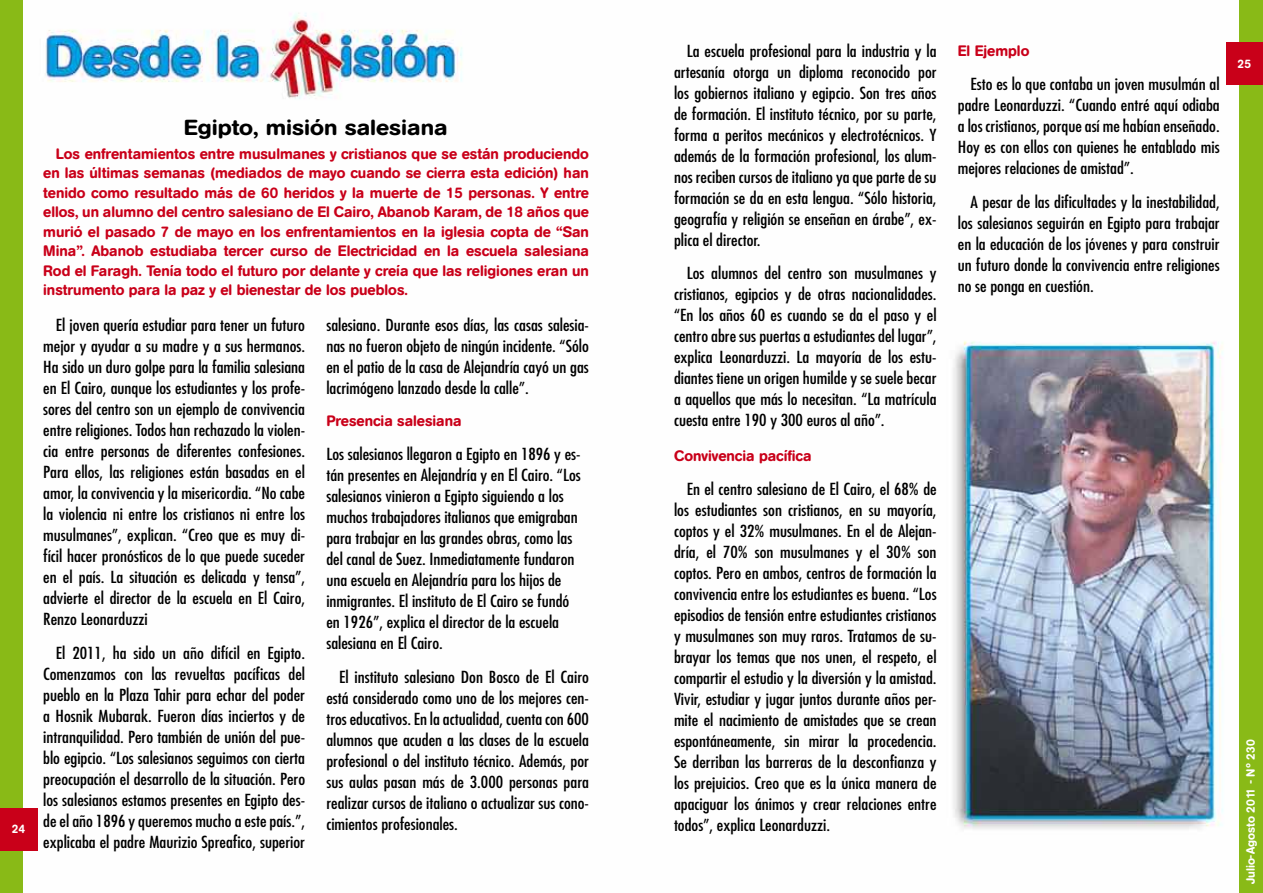
<style>
.page{position:relative;width:1263px;height:893px;background:#fff}
.page>*{position:absolute;margin:0;border:0;box-sizing:border-box;transform-origin:0 0}
.t1{font:500 21.6px "AG Book Rounded";color:#000;scale:1.11 1}
.t2{font:condensed 16.2px/21px "Futura";color:#000;text-align:justify;scale:1.11 1}
.t3{font:500 15px/19.5px "AG Book Rounded";color:#c90019;text-align:justify}
.t4{font:500 12px "AG Book Rounded";color:#fff}
</style>
<div class="page">
<img style="left:23px;top:0;width:1217px;height:893px">
<div style="left:0;top:0;width:23px;height:893px;background:#89ba17"></div>
<div style="left:0;top:808px;width:37px;height:42px;background:#c90019"></div>
<div style="left:1240px;top:0;width:23px;height:893px;background:#89ba17"></div>
<div style="left:1226px;top:43px;width:37px;height:42px;background:#c90019"></div>
<p class="t4" style="left:12px;top:822px;width:15px">24</p>
<h1 class="t1" style="left:184px;top:114px;width:239px">Egipto, misión salesiana</h1>
<p class="t3" style="left:43px;top:144px;width:547px;text-indent:13px">Los enfrentamientos entre musulmanes y cristianos que se están produciendo en las últimas semanas (mediados de mayo cuando se cierra esta edición) han tenido como resultado más de 60 heridos y la muerte de 15 personas. Y entre ellos, un alumno del centro salesiano de El Cairo, Abanob Karam, de 18 años que murió el pasado 7 de mayo en los enfrentamientos en la iglesia copta de “San Mina”. Abanob estudiaba tercer curso de Electricidad en la escuela salesiana Rod el Faragh. Tenía todo el futuro por delante y creía que las religiones eran un instrumento para la paz y el bienestar de los pueblos.</p>
<p class="t2" style="left:43px;top:314px;width:237px;text-indent:13px">El joven quería estudiar para tener un futuro mejor y ayudar a su madre y a sus hermanos.<br>Ha sido un duro golpe para la familia salesiana en El Cairo, aunque los estudiantes y los profe&shy;sores del centro son un ejemplo de convivencia entre religiones. Todos han rechazado la violen&shy;cia entre personas de diferentes confesiones.<br>Para ellos, las religiones están basadas en el amor, la convivencia y la misericordia. “No cabe la violencia ni entre los cristianos ni entre los musulmanes”, explican. “Creo que es muy di&shy;fícil hacer pronósticos de lo que puede suceder en el país. La situación es delicada y tensa”, advierte el director de la escuela en El Cairo, Renzo Leonarduzzi</p>
<p class="t2" style="left:43px;top:642px;width:237px;text-indent:13px">El 2011, ha sido un año difícil en Egipto.<br>Comenzamos con las revueltas pacíficas del pueblo en la Plaza Tahir para echar del poder a Hosnik Mubarak. Fueron días inciertos y de intranquilidad. Pero también de unión del pue&shy;blo egipcio. “Los salesianos seguimos con cierta preocupación el desarrollo de la situación. Pero los salesianos estamos presentes en Egipto des&shy;de el año 1896 y queremos mucho a este país.”, explicaba el padre Maurizio Spreafico, superior</p>
<p class="t2" style="left:326px;top:314px;width:238px">salesiano. Durante esos días, las casas salesia&shy;nas no fueron objeto de ningún incidente. “Sólo en el patio de la casa de Alejandría cayó un gas lacrimógeno lanzado desde la calle”.</p>
<p class="t3" style="left:326px;top:411px;width:137px">Presencia salesiana</p>
<p class="t2" style="left:326px;top:443px;width:231px;text-align:left">Los salesianos llegaron a Egipto en 1896 y es&shy;tán presentes en Alejandría y en El Cairo. “Los salesianos vinieron a Egipto siguiendo a los muchos trabajadores italianos que emigraban para trabajar en las grandes obras, como las del canal de Suez. Inmediatamente fundaron una escuela en Alejandría para los hijos de inmigrantes. El instituto de El Cairo se fundó en 1926”, explica el director de la escuela salesiana en El Cairo.</p>
<p class="t2" style="left:326px;top:666px;width:238px;text-indent:13px">El instituto salesiano Don Bosco de El Cairo está considerado como uno de los mejores cen&shy;tros educativos. En la actualidad, cuenta con 600 alumnos que acuden a las clases de la escuela profesional o del instituto técnico. Además, por sus aulas pasan más de 3.000 personas para realizar cursos de italiano o actualizar sus cono&shy;cimientos profesionales.</p>
<p class="t2" style="left:674px;top:40px;width:238px;text-indent:13px">La escuela profesional para la industria y la artesanía otorga un diploma reconocido por los gobiernos italiano y egipcio. Son tres años de formación. El instituto técnico, por su parte, forma a peritos mecánicos y electrotécnicos. Y además de la formación profesional, los alum&shy;nos reciben cursos de italiano ya que parte de su formación se da en esta lengua. “Sólo historia, geografía y religión se enseñan en árabe”, ex&shy;plica el director.</p>
<p class="t2" style="left:674px;top:263px;width:238px;text-indent:13px">Los alumnos del centro son musulmanes y cristianos, egipcios y de otras nacionalidades. “En los años 60 es cuando se da el paso y el centro abre sus puertas a estudiantes del lugar”, explica Leonarduzzi. La mayoría de los estu&shy;diantes tiene un origen humilde y se suele becar a aquellos que más lo necesitan. “La matrícula cuesta entre 190 y 300 euros al año”.</p>
<p class="t3" style="left:674px;top:446px;width:139px">Convivencia pacífica</p>
<p class="t2" style="left:674px;top:478px;width:238px;text-indent:13px">En el centro salesiano de El Cairo, el 68% de los estudiantes son cristianos, en su mayoría, coptos y el 32% musulmanes. En el de Alejan&shy;dría, el 70% son musulmanes y el 30% son coptos. Pero en ambos, centros de formación la convivencia entre los estudiantes es buena. “Los episodios de tensión entre estudiantes cristianos y musulmanes son muy raros. Tratamos de su&shy;brayar los temas que nos unen, el respeto, el compartir el estudio y la diversión y la amistad.<br>Vivir, estudiar y jugar juntos durante años per&shy;mite el nacimiento de amistades que se crean espontáneamente, sin mirar la procedencia.<br>Se derriban las barreras de la desconfianza y los prejuicios. Creo que es la única manera de apaciguar los ánimos y crear relaciones entre todos”, explica Leonarduzzi.</p>
<p class="t3" style="left:958px;top:41px;width:73px">El Ejemplo</p>
<p class="t2" style="left:958px;top:73px;width:237px;text-indent:13px">Esto es lo que contaba un joven musulmán al padre Leonarduzzi. “Cuando entré aquí odiaba a los cristianos, porque así me habían enseñado.<br>Hoy es con ellos con quienes he entablado mis mejores relaciones de amistad”.</p>
<p class="t2" style="left:958px;top:191px;width:237px;text-indent:13px">A pesar de las dificultades y la inestabilidad, los salesianos seguirán en Egipto para trabajar en la educación de los jóvenes y para construir un futuro donde la convivencia entre religiones no se ponga en cuestión.</p>
<p class="t4" style="left:1237px;top:57px;width:15px">25</p>
<p class="t4" style="left:1243px;top:884px;width:147px;rotate:-90deg">Julio-Agosto 2011 - Nº 230</p>
</div>
